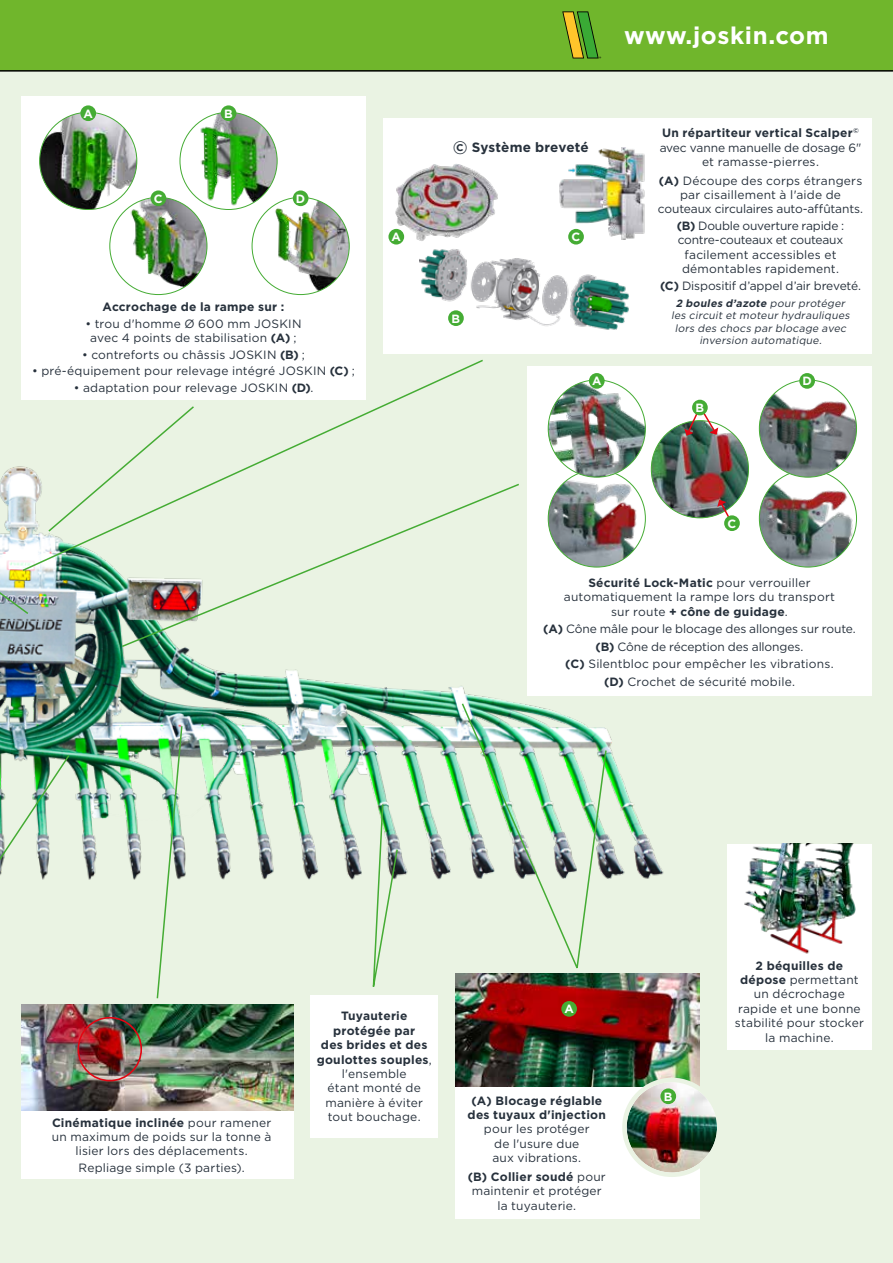
<style>
.page{position:relative;width:893px;height:1263px;background:#eaf3e3}
.page>*{position:absolute;margin:0;border:0;box-sizing:border-box;transform-origin:0 0}
.t1{font:700 24px "Gotham";letter-spacing:.025em;color:#fff}
.t2{font:700 13.5px "Gotham";letter-spacing:.01em;color:#27313c}
.t3{font:12px/14.4px "Gotham";letter-spacing:.015em;color:#27313c;text-align:center}
.t4{font:12px/17.5px "Gotham";letter-spacing:-.005em;color:#27313c;text-align:center}
.t5{font:700 12px/14.4px "Gotham";letter-spacing:.02em;color:#27313c;text-align:center}
.t6{font:12px "Gotham";letter-spacing:-.015em;color:#27313c}
.t7{font:700 12px "Gotham";color:#fff}
.t8{font:italic 10.5px/12.6px "Gotham";color:#27313c;text-align:center}
.s1{font-weight:700}
.s2{font-size:18px}
.s3{font-weight:400}
</style>
<div class="page">
<img style="left:0;top:466px;width:664px;height:414px">
<img style="left:371px;top:803px;width:28px;height:184px">
<div style="left:455px;top:974px;width:244px;height:245px;background:#fff"></div>
<div style="left:21px;top:1004px;width:272px;height:175px;background:#fff"></div>
<div style="left:527px;top:366px;width:345px;height:330px;background:#fff"></div>
<div style="left:310px;top:995px;width:128px;height:142px;background:#fff"></div>
<div style="left:383px;top:119px;width:489px;height:235px;background:#fff"></div>
<div style="left:727px;top:844px;width:145px;height:205px;background:#fff"></div>
<div style="left:21px;top:96px;width:345px;height:304px;background:#fff"></div>
<svg style="left:388px;top:229px;width:16px;height:16px"></svg>
<svg style="left:568px;top:229px;width:16px;height:16px"></svg>
<img style="left:744px;top:844px;width:112px;height:110px">
<img style="left:0;top:753px;width:71px;height:127px">
<img style="left:455px;top:974px;width:244px;height:113px">
<svg style="left:624px;top:1080px;width:95px;height:95px"></svg>
<img style="left:627px;top:1082px;width:90px;height:90px;border-radius:45px">
<div style="left:622px;top:1078px;width:99px;height:99px;border:4px solid #eaf3e3;border-radius:50%"></div>
<img style="left:460px;top:702px;width:148px;height:267px">
<img style="left:21px;top:1004px;width:272px;height:107px">
<div style="left:78px;top:1017px;width:64px;height:64px;border:2px solid #e30613;border-radius:50%"></div>
<img style="left:156px;top:725px;width:27px;height:274px">
<img style="left:651px;top:421px;width:97px;height:97px;border-radius:49px">
<svg style="left:717px;top:500px;width:17px;height:16px"></svg>
<svg style="left:684px;top:410px;width:34px;height:26px"></svg>
<img style="left:759px;top:470px;width:97px;height:97px;border-radius:49px">
<img style="left:759px;top:380px;width:97px;height:97px">
<div style="left:692px;top:400px;width:16px;height:15px;background:#45ac34;border-radius:50%"></div>
<div style="left:660px;top:1088px;width:16px;height:16px;background:#45ac34;border-radius:50%"></div>
<div style="left:724px;top:515px;width:16px;height:16px;background:#45ac34;border-radius:50%"></div>
<svg style="left:120px;top:482px;width:401px;height:166px"></svg>
<img style="left:420px;top:249px;width:209px;height:81px">
<img style="left:394px;top:164px;width:104px;height:77px">
<img style="left:559px;top:147px;width:86px;height:93px">
<svg style="left:0;top:475px;width:30px;height:140px;background:#d3dccd"></svg>
<svg style="left:21px;top:359px;width:464px;height:213px"></svg>
<svg style="left:47px;top:405px;width:149px;height:128px"></svg>
<img style="left:548px;top:470px;width:97px;height:97px;border-radius:49px">
<img style="left:548px;top:380px;width:97px;height:97px;border-radius:49px">
<img style="left:40px;top:112px;width:97px;height:97px;border-radius:49px">
<img style="left:180px;top:112px;width:97px;height:97px">
<img style="left:110px;top:197px;width:97px;height:98px;border-radius:49px">
<img style="left:252px;top:198px;width:97px;height:97px">
<div style="left:589px;top:373px;width:16px;height:16px;background:#45ac34;border-radius:50%"></div>
<div style="left:561px;top:1001px;width:16px;height:16px;background:#45ac34;border-radius:50%"></div>
<div style="left:80px;top:105px;width:16px;height:16px;background:#45ac34;border-radius:50%"></div>
<div style="left:221px;top:105px;width:15px;height:16px;background:#45ac34;border-radius:50%"></div>
<div style="left:151px;top:190px;width:15px;height:16px;background:#45ac34;border-radius:50%"></div>
<div style="left:293px;top:190px;width:15px;height:16px;background:#45ac34;border-radius:50%"></div>
<div style="left:799px;top:373px;width:16px;height:16px;background:#45ac34;border-radius:50%"></div>
<div style="left:0;top:0;width:893px;height:72px;background:#70b62c"></div>
<svg style="left:562px;top:11px;width:39px;height:47px;background:#78a228"></svg>
<p class="t7" style="left:84px;top:106px;width:11px">A</p>
<p class="t7" style="left:224px;top:106px;width:10px">B</p>
<p class="t7" style="left:154px;top:191px;width:10px">C</p>
<p class="t7" style="left:296px;top:191px;width:11px">D</p>
<p class="t5" style="left:103px;top:300px;width:183px">Accrochage de la rampe sur :</p>
<p class="t3" style="left:85px;top:316px;width:218px">• trou d'homme Ø 600 mm JOSKIN avec 4 points de stabilisation <span class="s1">(A)</span> ;</p>
<p class="t3" style="left:82px;top:347px;width:224px">• contreforts ou châssis JOSKIN <span class="s1">(B)</span> ;</p>
<p class="t3" style="left:32px;top:364px;width:324px">• pré-équipement pour relevage intégré JOSKIN <span class="s1">(C)</span> ;</p>
<p class="t3" style="left:74px;top:380px;width:241px">• adaptation pour relevage JOSKIN <span class="s1">(D)</span>.</p>
<p class="t7" style="left:392px;top:230px;width:11px">A</p>
<h1 class="t1" style="left:624px;top:21px;width:206px">www.joskin.com</h1>
<p class="t2" style="left:453px;top:140px;width:137px"><span class="s2">©</span> Système breveté</p>
<p class="t7" style="left:452px;top:311px;width:10px">B</p>
<p class="t7" style="left:572px;top:230px;width:10px">C</p>
<p class="t7" style="left:592px;top:374px;width:11px">A</p>
<p class="t4" style="left:660px;top:126px;width:203px;line-height:14.4px"><span class="s1">Un répartiteur vertical Scalper</span><sup>© </sup>avec vanne manuelle de dosage 6" et ramasse-pierres.</p>
<p class="t3" style="left:658px;top:173px;width:207px"><span class="s1">(A)</span> Découpe des corps étrangers par cisaillement à l'aide de couteaux circulaires auto-affûtants.</p>
<p class="t3" style="left:677px;top:218px;width:169px"><span class="s1">(B)</span> Double ouverture rapide : contre-couteaux et couteaux facilement accessibles et démontables rapidement.</p>
<p class="t6" style="left:660px;top:279px;width:203px"><span class="s1">(C)</span> Dispositif d’appel d’air breveté.</p>
<p class="t8" style="left:671px;top:296px;width:182px"><span class="s1">2 boules d’azote</span> pour protéger les circuit et moteur hydrauliques lors des chocs par blocage avec inversion automatique.</p>
<p class="t7" style="left:696px;top:401px;width:10px">B</p>
<p class="t7" style="left:802px;top:374px;width:11px">D</p>
<p class="t7" style="left:728px;top:516px;width:10px">C</p>
<p class="t3" style="left:564px;top:575px;width:273px"><span class="s1">Sécurité Lock-Matic</span> pour verrouiller automatiquement la rampe lors du transport sur route <span class="s1">+ cône de guidage</span>.</p>
<p class="t4" style="left:543px;top:620px;width:314px"><span class="s1">(A)</span> Cône mâle pour le blocage des allonges sur route. <span class="s1">(B)</span> Cône de réception des allonges.<br><span class="s1">(C)</span> Silentbloc pour empêcher les vibrations.<br><span class="s1">(D)</span> Crochet de sécurité mobile.</p>
<p class="t3" style="left:52px;top:1115px;width:221px"><span class="s1">Cinématique inclinée</span> pour ramener un maximum de poids sur la tonne à lisier lors des déplacements.</p>
<p class="t3" style="left:79px;top:1160px;width:168px">Repliage simple (3 parties).</p>
<p class="t5" style="left:317px;top:1008px;width:116px">Tuyauterie protégée par<br>des brides et des goulottes souples<span class="s3">, l'ensemble<br>étant monté de manière à éviter tout bouchage.</span></p>
<p class="t7" style="left:564px;top:1002px;width:11px">A</p>
<p class="t5" style="left:468px;top:1093px;width:140px">(A) Blocage réglable des tuyaux d'injection</p>
<p class="t3" style="left:484px;top:1122px;width:107px">pour les protéger de l'usure due aux vibrations.</p>
<p class="t3" style="left:468px;top:1169px;width:140px"><span class="s1">(B) Collier soudé</span> pour maintenir et protéger la tuyauterie.</p>
<p class="t7" style="left:664px;top:1089px;width:10px">B</p>
<p class="t3" style="left:735px;top:958px;width:130px"><span class="s1">2 béquilles de dépose</span> permettant un décrochage rapide et une bonne stabilité pour stocker la machine.</p>
</div>
